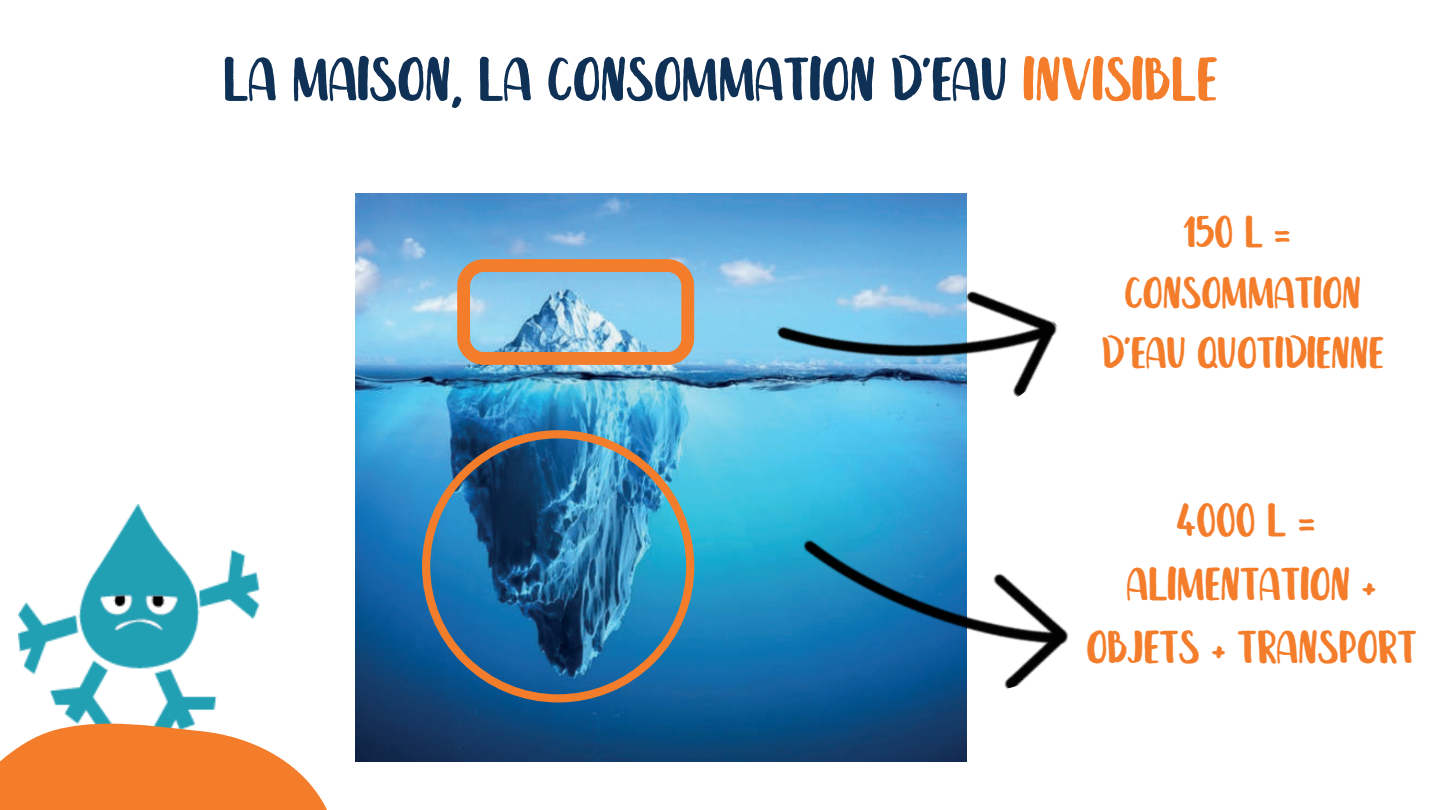
<style>
.page{position:relative;width:1440px;height:810px;background:#fff}
.page>*{position:absolute;margin:0;border:0;box-sizing:border-box;transform-origin:0 0}
.t1{font:60px "Leira Lite";color:#0f3156}
.t2{font:45.3px/63.4px "Leira Lite";color:#f47d2c;text-align:center}
.t3{font:43.3px/60.6px "Leira Lite";color:#f47d2c;text-align:center}
.s1{color:#f47d2c}
</style>
<div class="page">
<img style="left:356px;top:193px;width:611px;height:569px">
<img style="left:422px;top:430px;width:272px;height:272px">
<svg style="left:457px;top:259px;width:237px;height:106px"></svg>
<img style="left:802px;top:490px;width:267px;height:241px">
<img style="left:774px;top:193px;width:284px;height:297px">
<img style="left:18px;top:505px;width:241px;height:219px">
<svg style="left:0;top:724px;width:327px;height:86px"></svg>
<p class="t1" style="left:223px;top:52px;width:996px">LA MAISON, LA CONSOMMATION D'EAU <span class="s1">INVISIBLE</span></p>
<p class="t3" style="left:1102px;top:203px;width:284px">150 L =<br>CONSOMMATION<br>D'EAU QUOTIDIENNE</p>
<p class="t2" style="left:1086px;top:491px;width:332px">4000 L =<br>ALIMENTATION +<br>OBJETS + TRANSPORT</p>
</div>
